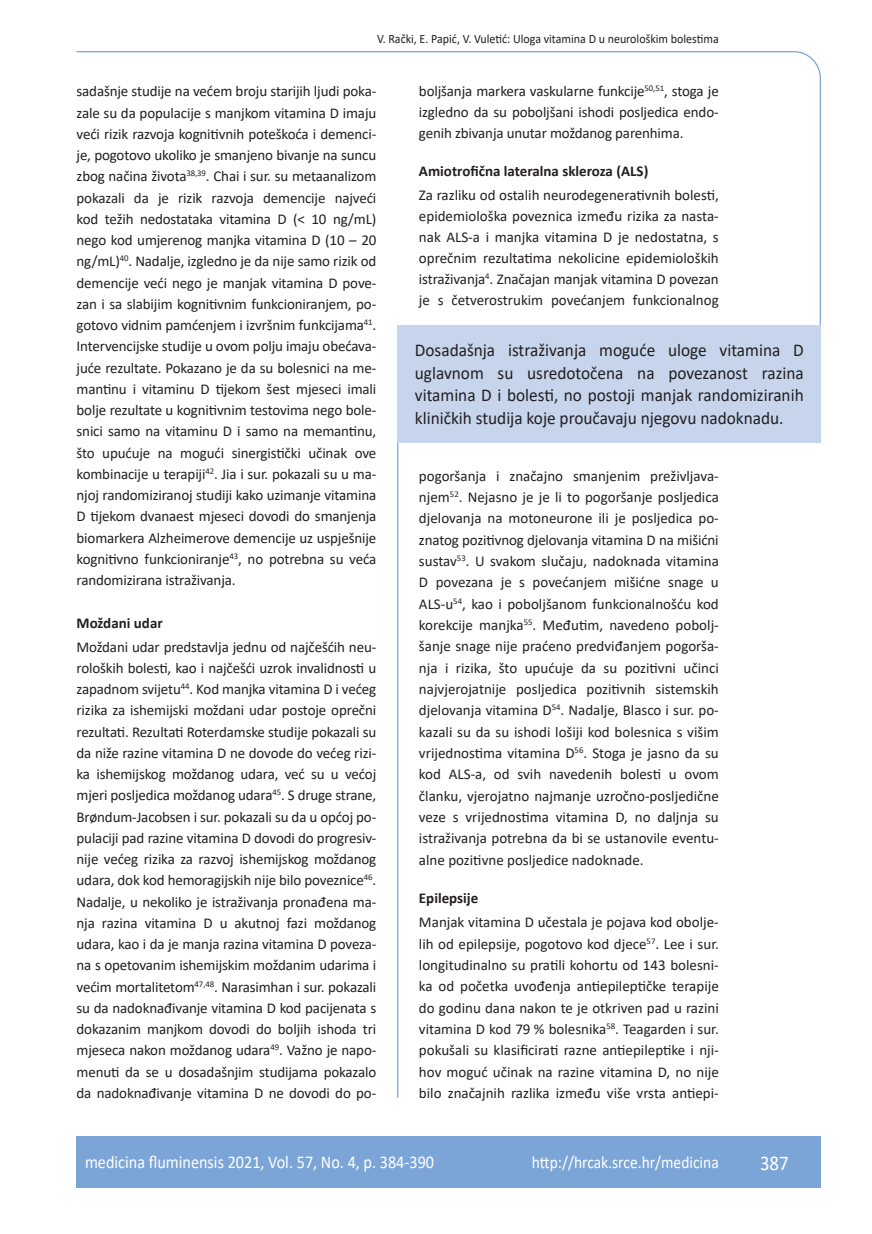
<style>
.page{position:relative;width:872px;height:1234px;background:#fff}
.page>*{position:absolute;margin:0;border:0;box-sizing:border-box;transform-origin:0 0}
.t1{font:21px "Calibri";color:#fff;scale:.9 1}
.anterfile{font:18px/22.5px "Calibri";color:#231f20;text-align:justify;scale:.96 1}
.t2{font:18px "Calibri";color:#fff;scale:.9 1}
.t3{font:17.25px "Calibri";color:#fff;scale:.9 1}
.osnovni_tekst{font:15px/21.3px "Calibri";letter-spacing:-.01em;color:#231f20;text-align:justify}
.podnaslov{font:700 15px "Calibri";color:#231f20}
.glava{font:12.75px "Calibri";color:#231f20;scale:.94 1}
</style>
<div class="page">
<svg style="left:76px;top:51px;width:745px;height:275px"></svg>
<hr style="left:397px;top:443px;width:1px;height:654px;background:#7ca5d7">
<div style="left:77px;top:1135px;width:744px;height:51px;background:#7ca5d7"></div>
<div style="left:398px;top:325px;width:423px;height:118px;background:#c6d5ec"></div>
<p class="glava" style="left:377px;top:29px;width:365px">V. Rački, E. Papić, V. Vuletić: Uloga vitamina D u neurološkim bolestima</p>
<p class="osnovni_tekst" style="left:77px;top:80px;width:301px">sadašnje studije na većem broju starijih ljudi poka&shy;zale su da populacije s manjkom vitamina D imaju veći rizik razvoja kognitivnih poteškoća i demenci&shy;je, pogotovo ukoliko je smanjeno bivanje na suncu zbog načina života<sup>38,39</sup>. Chai i sur. su metaanalizom pokazali da je rizik razvoja demencije najveći kod težih nedostataka vitamina D (&lt; 10 ng/mL) nego kod umjerenog manjka vitamina D (10 – 20 ng/mL)<sup>40</sup>. Nadalje, izgledno je da nije samo rizik od demencije veći nego je manjak vitamina D pove&shy;zan i sa slabijim kognitivnim funkcioniranjem, po&shy;gotovo vidnim pamćenjem i izvršnim funkcijama<sup>41</sup>.<br>Intervencijske studije u ovom polju imaju obećava&shy;juće rezultate. Pokazano je da su bolesnici na me&shy;mantinu i vitaminu D tijekom šest mjeseci imali bolje rezultate u kognitivnim testovima nego bole&shy;snici samo na vitaminu D i samo na memantinu, što upućuje na mogući sinergistički učinak ove kombinacije u terapiji<sup>42</sup>. Jia i sur. pokazali su u ma&shy;njoj randomiziranoj studiji kako uzimanje vitamina D tijekom dvanaest mjeseci dovodi do smanjenja biomarkera Alzheimerove demencije uz uspješnije kognitivno funkcioniranje<sup>43</sup>, no potrebna su veća randomizirana istraživanja.</p>
<p class="podnaslov" style="left:77px;top:612px;width:88px">Moždani udar</p>
<p class="osnovni_tekst" style="left:77px;top:635px;width:301px">Moždani udar predstavlja jednu od najčešćih neu&shy;roloških bolesti, kao i najčešći uzrok invalidnosti u zapadnom svijetu<sup>44</sup>. Kod manjka vitamina D i većeg rizika za ishemijski moždani udar postoje oprečni rezultati. Rezultati Roterdamske studije pokazali su da niže razine vitamina D ne dovode do većeg rizi&shy;ka ishemijskog moždanog udara, već su u većoj mjeri posljedica moždanog udara<sup>45</sup>. S druge strane, Brøndum-Jacobsen i sur. pokazali su da u općoj po&shy;pulaciji pad razine vitamina D dovodi do progresiv&shy;nije većeg rizika za razvoj ishemijskog moždanog udara, dok kod hemoragijskih nije bilo poveznice<sup>46</sup>.<br>Nadalje, u nekoliko je istraživanja pronađena ma&shy;nja razina vitamina D u akutnoj fazi moždanog udara, kao i da je manja razina vitamina D poveza&shy;na s opetovanim ishemijskim moždanim udarima i većim mortalitetom<sup>47,48</sup>. Narasimhan i sur. pokazali su da nadoknađivanje vitamina D kod pacijenata s dokazanim manjkom dovodi do boljih ishoda tri mjeseca nakon moždanog udara<sup>49</sup>. Važno je napo&shy;menuti da se u dosadašnjim studijama pokazalo da nadoknađivanje vitamina D ne dovodi do po-</p>
<p class="osnovni_tekst" style="left:419px;top:80px;width:301px">boljšanja markera vaskularne funkcije<sup>50,51</sup>, stoga je izgledno da su poboljšani ishodi posljedica endo&shy;genih zbivanja unutar moždanog parenhima.</p>
<p class="podnaslov" style="left:419px;top:161px;width:231px">Amiotrofična lateralna skleroza (ALS)</p>
<p class="osnovni_tekst" style="left:419px;top:184px;width:301px">Za razliku od ostalih neurodegenerativnih bolesti, epidemiološka poveznica između rizika za nasta&shy;nak ALS-a i manjka vitamina D je nedostatna, s oprečnim rezultatima nekolicine epidemioloških istraživanja<sup>4</sup>. Značajan manjak vitamina D povezan je s četverostrukim povećanjem funkcionalnog</p>
<p class="anterfile" style="left:415px;top:338px;width:406px">Dosadašnja istraživanja moguće uloge vitamina D uglavnom su usredotočena na povezanost razina vitamina D i bolesti, no postoji manjak randomiziranih kliničkih studija koje proučavaju njegovu nadoknadu.</p>
<p class="osnovni_tekst" style="left:419px;top:464px;width:301px">pogoršanja i značajno smanjenim preživljava&shy;njem<sup>52</sup>. Nejasno je je li to pogoršanje posljedica djelovanja na motoneurone ili je posljedica po&shy;znatog pozitivnog djelovanja vitamina D na mišićni sustav<sup>53</sup>. U svakom slučaju, nadoknada vitamina D povezana je s povećanjem mišićne snage u ALS-u<sup>54</sup>, kao i poboljšanom funkcionalnošću kod korekcije manjka<sup>55</sup>. Međutim, navedeno pobolj&shy;šanje snage nije praćeno predviđanjem pogorša&shy;nja i rizika, što upućuje da su pozitivni učinci najvjerojatnije posljedica pozitivnih sistemskih djelovanja vitamina D<sup>54</sup>. Nadalje, Blasco i sur. po&shy;kazali su da su ishodi lošiji kod bolesnica s višim vrijednostima vitamina D<sup>56</sup>. Stoga je jasno da su kod ALS-a, od svih navedenih bolesti u ovom članku, vjerojatno najmanje uzročno-posljedične veze s vrijednostima vitamina D, no daljnja su istraživanja potrebna da bi se ustanovile eventu&shy;alne pozitivne posljedice nadoknade.</p>
<p class="podnaslov" style="left:419px;top:887px;width:61px">Epilepsije</p>
<p class="osnovni_tekst" style="left:419px;top:910px;width:301px">Manjak vitamina D učestala je pojava kod obolje&shy;lih od epilepsije, pogotovo kod djece<sup>57</sup>. Lee i sur. longitudinalno su pratili kohortu od 143 bolesni&shy;ka od početka uvođenja antiepileptičke terapije do godinu dana nakon te je otkriven pad u razini vitamina D kod 79 % bolesnika<sup>58</sup>. Teagarden i sur. pokušali su klasificirati razne antiepileptike i nji&shy;hov moguć učinak na razine vitamina D, no nije bilo značajnih razlika između više vrsta antiepi-</p>
<p class="t2" style="left:85px;top:1149px;width:389px">medicina fluminensis 2021, Vol. 57, No. 4, p. 384-390</p>
<p class="t3" style="left:532px;top:1150px;width:209px">http://hrcak.srce.hr/medicina</p>
<p class="t1" style="left:760px;top:1147px;width:33px">387</p>
</div>
